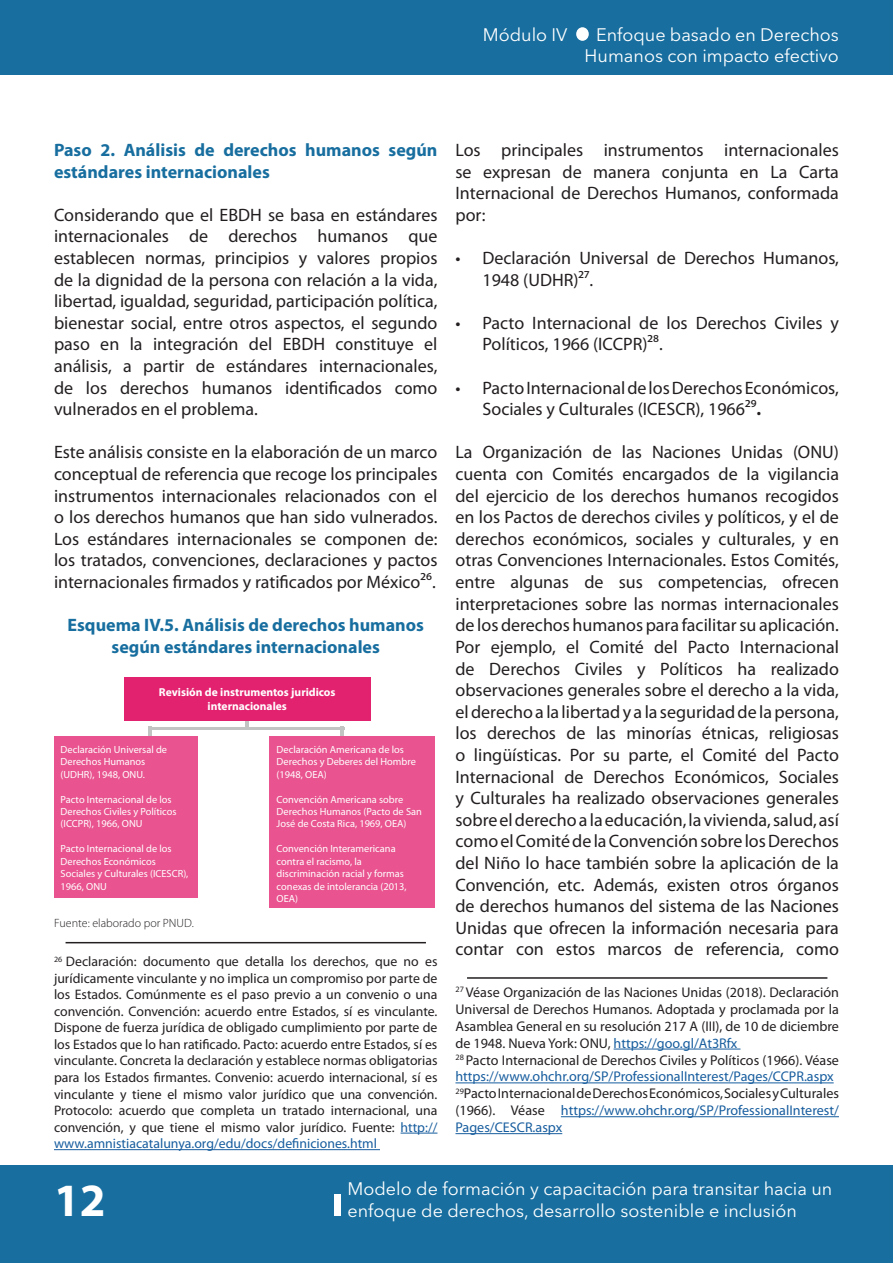
<style>
.page{position:relative;width:893px;height:1263px;background:#176e9f}
.page>*{position:absolute;margin:0;border:0;box-sizing:border-box;transform-origin:0 0}
.t1{font:700 46.5px "Myriad Pro";color:#fff}
.t2{font:18px/21.6px "Myriad Pro";color:#231f20;text-align:justify}
.t3{font:18px/21.6px "Avenir Next LT Pro";color:#fff}
.t4{font:700 18px/21.6px "Myriad Pro";color:#176e9f}
.t5{font:14.1px/17px "Myriad Pro";color:#231f20;text-align:justify}
.t6{font:14.1px/17px "Myriad Pro";color:#175d9e}
.t7{font:13.8px/16.5px "Myriad Pro";color:#231f20;text-align:justify}
.t8{font:300 12px "Myriad Pro";color:#231f20}
.t9{font:700 11.55px/13.8px "Myriad Pro";color:#fff;text-align:center}
.t10{font:10.35px/12.5px "Myriad Pro";color:#fff}
.s1{color:#175d9e}
.s2{font-weight:700}
.s3{color:#231f20}
</style>
<div class="page">
<div style="left:0;top:75px;width:893px;height:1090px;background:#fff"></div>
<div style="left:334px;top:1194px;width:7px;height:22px;background:#fff"></div>
<div style="left:576px;top:27px;width:13px;height:14px;background:#fff;border-radius:50%"></div>
<hr style="left:245px;top:718px;width:4px;height:10px;background:#c2c3c3">
<hr style="left:150px;top:727px;width:194px;height:2px;background:#c2c3c3">
<div style="left:124px;top:677px;width:247px;height:44px;background:#e3226f"></div>
<div style="left:54px;top:736px;width:144px;height:161px;background:#e9538f"></div>
<div style="left:269px;top:736px;width:166px;height:172px;background:#e9538f"></div>
<svg style="left:148px;top:727px;width:4px;height:9px"></svg>
<svg style="left:341px;top:729px;width:3px;height:7px"></svg>
<hr style="left:66px;top:942px;width:360px;height:1px;background:#231f20">
<hr style="left:401px;top:1133px;width:36px;height:1px;background:#175d9e">
<hr style="left:54px;top:1149px;width:326px;height:1px;background:#175d9e">
<hr style="left:467px;top:977px;width:360px;height:2px;background:#231f20">
<hr style="left:614px;top:1049px;width:126px;height:1px;background:#175d9e">
<hr style="left:455px;top:1082px;width:379px;height:1px;background:#175d9e">
<hr style="left:561px;top:1116px;width:278px;height:1px;background:#175d9e">
<hr style="left:455px;top:1133px;width:107px;height:1px;background:#175d9e">
<p class="t3" style="left:483px;top:24px;width:86px">Módulo IV</p>
<p class="t3" style="left:585px;top:24px;width:256px;text-align:right">Enfoque basado en Derechos<br>Humanos con impacto efectivo</p>
<p class="t4" style="left:54px;top:139px;width:385px">Paso 2. Análisis de derechos humanos según estándares internacionales</p>
<p class="t2" style="left:54px;top:204px;width:385px">Considerando que el EBDH se basa en estándares internacionales de derechos humanos que establecen normas, principios y valores propios de la dignidad de la persona con relación a la vida, libertad, igualdad, seguridad, participación política, bienestar social, entre otros aspectos, el segundo paso en la integración del EBDH constituye el análisis, a partir de estándares internacionales, de los derechos humanos identificados como vulnerados en el problema.</p>
<p class="t2" style="left:54px;top:441px;width:385px">Este análisis consiste en la elaboración de un marco conceptual de referencia que recoge los principales instrumentos internacionales relacionados con el o los derechos humanos que han sido vulnerados.<br>Los estándares internacionales se componen de: los tratados, convenciones, declaraciones y pactos internacionales firmados y ratificados por México²⁶.</p>
<p class="t4" style="left:67px;top:614px;width:358px;text-align:center">Esquema IV.5. Análisis de derechos humanos según estándares internacionales</p>
<p class="t9" style="left:159px;top:684px;width:178px">Revisión de instrumentos juridicos internacionales</p>
<p class="t10" style="left:61px;top:743px;width:108px">Declaración Universal de<br>Derechos Humanos (UDHR), 1948, ONU.</p>
<p class="t10" style="left:61px;top:793px;width:117px">Pacto Internacional de los<br>Derechos Civiles y Políticos (ICCPR), 1966, ONU</p>
<p class="t10" style="left:61px;top:842px;width:129px">Pacto Internacional de los<br>Derechos Económicos<br>Sociales y Culturales (ICESCR),<br>1966, ONU</p>
<p class="t10" style="left:277px;top:743px;width:141px">Declaración Americana de los<br>Derechos y Deberes del Hombre (1948, OEA)</p>
<p class="t10" style="left:277px;top:793px;width:147px">Convención Americana sobre<br>Derechos Humanos (Pacto de San<br>José de Costa Rica, 1969, OEA)</p>
<p class="t10" style="left:277px;top:842px;width:132px">Convención Interamericana contra el racismo, la discriminación racial y formas conexas de intolerancia (2013,<br>OEA)</p>
<p class="t8" style="left:54px;top:915px;width:141px">Fuente: elaborado por PNUD.</p>
<p class="t7" style="left:54px;top:953px;width:385px"><sup>26</sup> Declaración: documento que detalla los derechos, que no es jurídicamente vinculante y no implica un compromiso por parte de los Estados. Comúnmente es el paso previo a un convenio o una convención. Convención: acuerdo entre Estados, sí es vinculante.<br>Dispone de fuerza jurídica de obligado cumplimiento por parte de los Estados que lo han ratificado. Pacto: acuerdo entre Estados, sí es vinculante. Concreta la declaración y establece normas obligatorias para los Estados firmantes. Convenio: acuerdo internacional, sí es vinculante y tiene el mismo valor jurídico que una convención.<br>Protocolo: acuerdo que completa un tratado internacional, una convención, y que tiene el mismo valor jurídico. Fuente: <span class="s1">http:// www.amnistiacatalunya.org/edu/docs/definiciones.html</span></p>
<p class="t2" style="left:455px;top:139px;width:385px">Los principales instrumentos internacionales se expresan de manera conjunta en La Carta Internacional de Derechos Humanos, conformada por:</p>
<p class="t2" style="left:482px;top:247px;width:358px;text-indent:-27px">• Declaración Universal de Derechos Humanos,<br>1948 (UDHR)²⁷.</p>
<p class="t2" style="left:482px;top:312px;width:358px;text-indent:-27px">• Pacto Internacional de los Derechos Civiles y<br>Políticos, 1966 (ICCPR)²⁸.</p>
<p class="t2" style="left:482px;top:377px;width:358px;text-indent:-27px">• Pacto Internacional de los Derechos Económicos,<br>Sociales y Culturales (ICESCR), 1966²⁹<span class="s2">.</span></p>
<p class="t2" style="left:455px;top:441px;width:385px">La Organización de las Naciones Unidas (ONU) cuenta con Comités encargados de la vigilancia del ejercicio de los derechos humanos recogidos en los Pactos de derechos civiles y políticos, y el de derechos económicos, sociales y culturales, y en otras Convenciones Internacionales. Estos Comités, entre algunas de sus competencias, ofrecen interpretaciones sobre las normas internacionales de los derechos humanos para facilitar su aplicación.<br>Por ejemplo, el Comité del Pacto Internacional de Derechos Civiles y Políticos ha realizado observaciones generales sobre el derecho a la vida, el derecho a la libertad y a la seguridad de la persona, los derechos de las minorías étnicas, religiosas o lingüísticas. Por su parte, el Comité del Pacto Internacional de Derechos Económicos, Sociales y Culturales ha realizado observaciones generales sobre el derecho a la educación, la vivienda, salud, así como el Comité de la Convención sobre los Derechos del Niño lo hace también sobre la aplicación de la Convención, etc. Además, existen otros órganos de derechos humanos del sistema de las Naciones Unidas que ofrecen la información necesaria para contar con estos marcos de referencia, como</p>
<p class="t5" style="left:455px;top:983px;width:385px"><sup>27</sup> Véase Organización de las Naciones Unidas (2018). Declaración Universal de Derechos Humanos. Adoptada y proclamada por la Asamblea General en su resolución 217 A (III), de 10 de diciembre de 1948. Nueva York: ONU, <span class="s1">https://goo.gl/At3Rfx</span></p>
<p class="t6" style="left:455px;top:1051px;width:385px"><sup>28</sup> <span class="s3">Pacto Internacional de Derechos Civiles y Políticos (1966). Véase </span>https://www.ohchr.org/SP/ProfessionalInterest/Pages/CCPR.aspx</p>
<p class="t5" style="left:455px;top:1085px;width:385px"><sup>29</sup>Pacto Internacional de Derechos Económicos, Sociales y Culturales (1966). Véase <span class="s1">https://www.ohchr.org/SP/ProfessionalInterest/ Pages/CESCR.aspx</span></p>
<h1 class="t1" style="left:54px;top:1170px;width:53px">12</h1>
<p class="t3" style="left:347px;top:1178px;width:486px">Modelo de formación y capacitación para transitar hacia un enfoque de derechos, desarrollo sostenible e inclusión</p>
</div>
